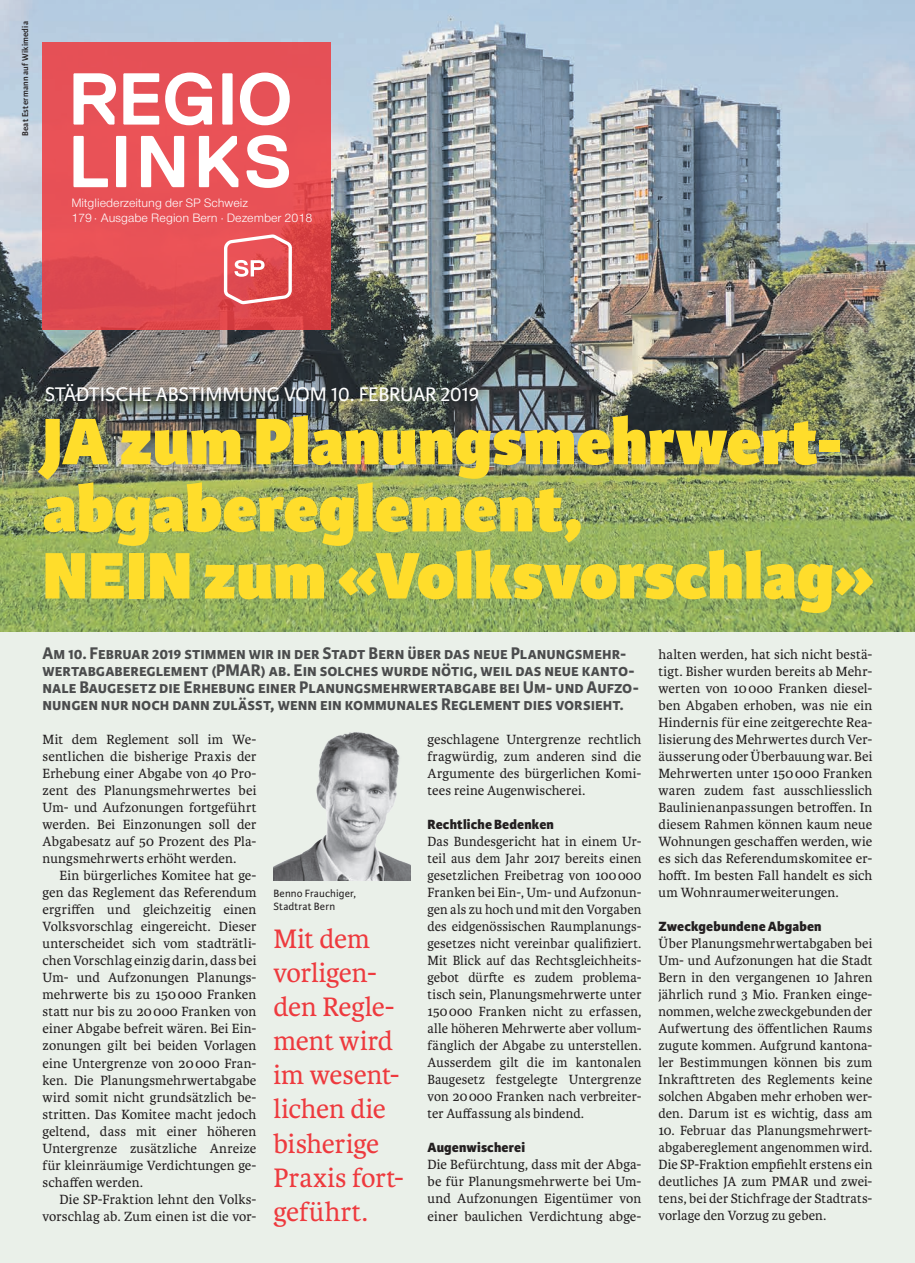
<style>
.page{position:relative;width:915px;height:1263px;background:#fff}
.page>*{position:absolute;margin:0;border:0;box-sizing:border-box;transform-origin:0 0}
.t1{font:800 70.2px/67.1px "Karmina Sans";color:#ffdd2b}
.t2{font:28.5px/34px "Karmina";letter-spacing:-.005em;color:#ee3a3e}
.t3{font:21px "Karmina Sans";color:#fff}
.t4{font:700 18px/17px "Karmina Sans";color:#4b4c4d}
.t5{font:14.25px/17px "Karmina";letter-spacing:.005em;color:#231f20;text-align:justify}
.t6{font:800 14.25px "Karmina Sans";letter-spacing:.01em;color:#231f20}
.t7{font:12.6px/15.1px "Nimbus San Nov";color:#fff}
.t8{font:11.25px/12.8px "Karmina Sans";letter-spacing:.015em;color:#231f20}
.t9{font:600 9px "Karmina Sans";letter-spacing:.02em;color:#231f20}
</style>
<div class="page">
<div style="left:0;top:0;width:914px;height:1263px;background:#eaf0e9"></div>
<img style="left:273px;top:732px;width:137px;height:148px">
<img style="left:0;top:0;width:914px;height:631px">
<svg style="left:43px;top:43px;width:288px;height:287px;background:#e44d53"></svg>
<svg style="left:224px;top:234px;width:68px;height:70px;background:#e77073"></svg>
<svg style="left:73px;top:73px;width:43px;height:52px;background:#f5bbbd"></svg>
<svg style="left:123px;top:73px;width:36px;height:52px;background:#f6bfc1"></svg>
<svg style="left:165px;top:73px;width:47px;height:52px;background:#f4b1b3"></svg>
<svg style="left:222px;top:73px;width:10px;height:52px"></svg>
<svg style="left:240px;top:73px;width:50px;height:52px;background:#f2a6a9"></svg>
<svg style="left:73px;top:136px;width:35px;height:51px;background:#f1989b"></svg>
<svg style="left:116px;top:136px;width:10px;height:51px"></svg>
<svg style="left:141px;top:136px;width:43px;height:51px;background:#f8c4c6"></svg>
<svg style="left:199px;top:136px;width:39px;height:51px;background:#f5b7b9"></svg>
<svg style="left:246px;top:135px;width:43px;height:53px;background:#f4afb1"></svg>
<p class="t9" style="left:20px;top:136px;width:116px;rotate:-90deg">Beat Estermann auf Wikimedia</p>
<p class="t7" style="left:71px;top:195px;width:242px">Mitgliederzeitung der SP Schweiz<br>179 · Ausgabe Region Bern · Dezember 2018</p>
<h3 class="t3" style="left:45px;top:382px;width:436px">STÄDTISCHE ABSTIMMUNG VOM 10. FEBRUAR 2019</h3>
<h1 class="t1" style="left:43px;top:411px;width:833px">JA zum Planungsmehrwert&shy;abgabereglement,<br>NEIN zum «Volksvorschlag»</h1>
<p class="t4" style="left:43px;top:645px;width:597px">Am 10. Februar 2019 stimmen wir in der Stadt Bern über das neue Planungsmehr&shy;wertabgabereglement (PMAR) ab. Ein solches wurde nötig, weil das neue kanto&shy;nale Baugesetz die Erhebung einer Planungsmehrwertabgabe bei Um- und Aufzo&shy;nungen nur noch dann zulässt, wenn ein kommunales Reglement dies vorsieht.</p>
<p class="t5" style="left:43px;top:731px;width:215px">Mit dem Reglement soll im We&shy;sentlichen die bisherige Praxis der Erhebung einer Abgabe von 40 Pro&shy;zent des Planungsmehrwertes bei Um- und Aufzonungen fortgeführt werden. Bei Einzonungen soll der Abgabesatz auf 50 Prozent des Pla&shy;nungsmehrwerts erhöht werden.</p>
<p class="t5" style="left:43px;top:867px;width:215px;text-indent:17px">Ein bürgerliches Komitee hat ge&shy;gen das Reglement das Referendum ergriffen und gleichzeitig einen Volksvorschlag eingereicht. Dieser unterscheidet sich vom stadträtli&shy;chen Vorschlag einzig darin, dass bei Um- und Aufzonungen Planungs&shy;mehrwerte bis zu 150000 Franken statt nur bis zu 20000 Franken von einer Abgabe befreit wären. Bei Ein&shy;zonungen gilt bei beiden Vorlagen eine Untergrenze von 20000 Fran&shy;ken. Die Planungsmehrwertabgabe wird somit nicht grundsätzlich be&shy;stritten. Das Komitee macht jedoch geltend, dass mit einer höheren Untergrenze zusätzliche Anreize für kleinräumige Verdichtungen ge&shy;schaffen werden.</p>
<p class="t5" style="left:43px;top:1191px;width:215px;text-align:right">Die SP-Fraktion lehnt den Volks&shy;vorschlag ab. Zum einen ist die vor-</p>
<p class="t8" style="left:273px;top:887px;width:84px">Benno Frauchiger,<br>Stadtrat Bern</p>
<h2 class="t2" style="left:273px;top:922px;width:132px">Mit dem vorligen&shy;den Regle&shy;ment wird im wesent&shy;lichen die bisherige<br>Praxis fort&shy;geführt.</h2>
<p class="t5" style="left:427px;top:731px;width:215px">geschlagene Untergrenze rechtlich fragwürdig, zum anderen sind die Argumente des bürgerlichen Komi&shy;tees reine Augenwischerei.</p>
<p class="t6" style="left:427px;top:816px;width:128px">Rechtliche Bedenken</p>
<p class="t5" style="left:427px;top:833px;width:215px">Das Bundesgericht hat in einem Ur&shy;teil aus dem Jahr 2017 bereits einen gesetzlichen Freibetrag von 100000<br>Franken bei Ein-, Um- und Aufzonun&shy;gen als zu hoch und mit den Vorgaben des eidgenössischen Raumplanungs&shy;gesetzes nicht vereinbar qualifiziert.<br>Mit Blick auf das Rechtsgleichheits&shy;gebot dürfte es zudem problema&shy;tisch sein, Planungsmehrwerte unter 150000 Franken nicht zu erfassen, alle höheren Mehrwerte aber vollum&shy;fänglich der Abgabe zu unterstellen.<br>Ausserdem gilt die im kantonalen Baugesetz festgelegte Untergrenze von 20000 Franken nach verbreiter&shy;ter Auffassung als bindend.</p>
<p class="t6" style="left:427px;top:1139px;width:99px">Augenwischerei</p>
<p class="t5" style="left:427px;top:1156px;width:215px">Die Befürchtung, dass mit der Abga&shy;be für Planungsmehrwerte bei Um&shy;und Aufzonungen Eigentümer von einer baulichen Verdichtung abge-</p>
<p class="t5" style="left:658px;top:646px;width:215px">halten werden, hat sich nicht bestä&shy;tigt. Bisher wurden bereits ab Mehr&shy;werten von 10000 Franken diesel&shy;ben Abgaben erhoben, was nie ein Hindernis für eine zeitgerechte Rea&shy;lisierung des Mehrwertes durch Ver&shy;äusserung oder Überbauung war. Bei Mehrwerten unter 150000 Franken waren zudem fast ausschliesslich Baulinienanpassungen betroffen. In diesem Rahmen können kaum neue Wohnungen geschaffen werden, wie es sich das Referendumskomitee er&shy;hofft. Im besten Fall handelt es sich um Wohnraumerweiterungen.</p>
<p class="t6" style="left:658px;top:918px;width:165px">Zweckgebundene Abgaben</p>
<p class="t5" style="left:658px;top:935px;width:215px">Über Planungsmehrwertabgaben bei Um- und Aufzonungen hat die Stadt Bern in den vergangenen 10 Jahren jährlich rund 3 Mio. Franken einge&shy;nommen, welche zweckgebunden der Aufwertung des öffentlichen Raums zugute kommen. Aufgrund kantona&shy;ler Bestimmungen können bis zum Inkrafttreten des Reglements keine solchen Abgaben mehr erhoben wer&shy;den. Darum ist es wichtig, dass am</p>
<p class="t5" style="left:658px;top:1122px;width:215px">10. Februar das Planungsmehrwert&shy;abgabereglement angenommen wird.<br>Die SP-Fraktion empfiehlt erstens ein deutliches JA zum PMAR und zwei&shy;tens, bei der Stichfrage der Stadtrats&shy;vorlage den Vorzug zu geben.</p>
</div>
